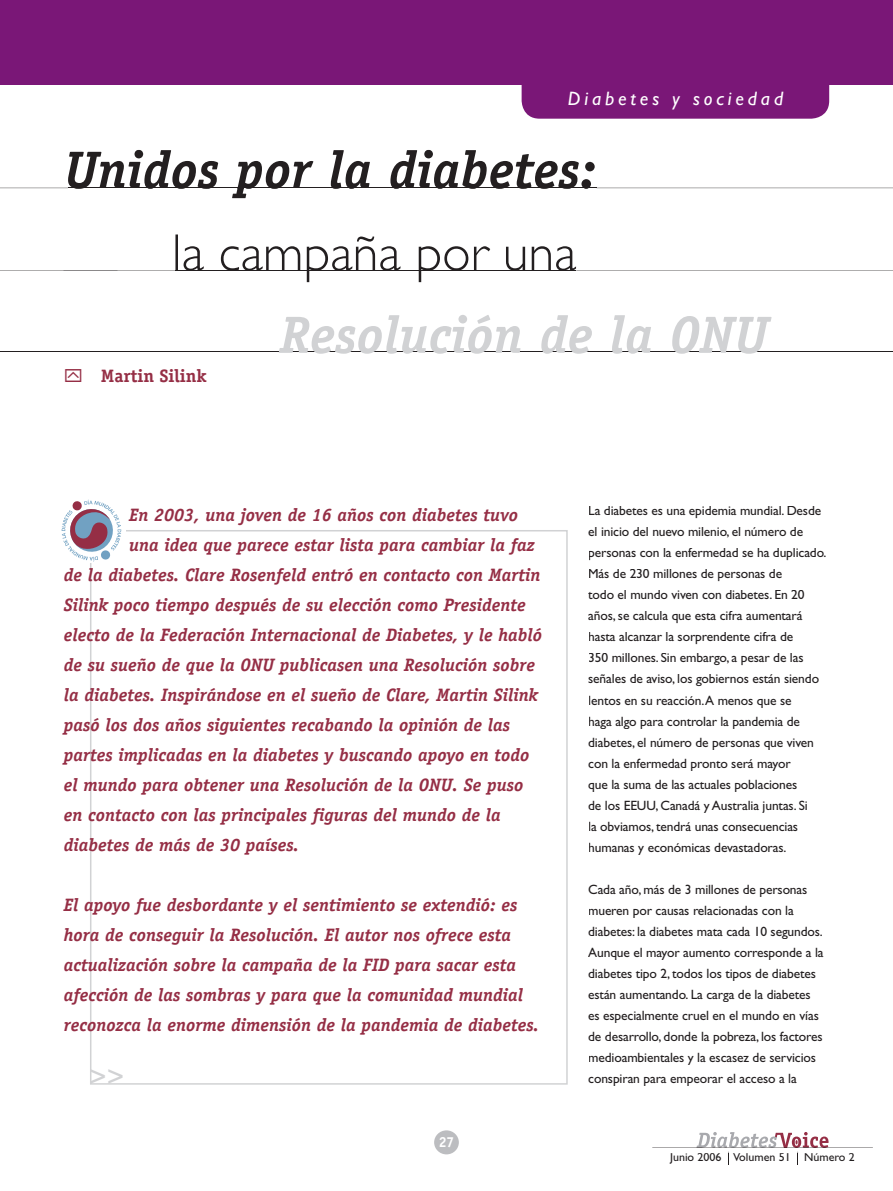
<style>
.page{position:relative;width:893px;height:1191px;background:#fff}
.page>*{position:absolute;margin:0;border:0;box-sizing:border-box;transform-origin:0 0}
.t1{font:italic 700 52.5px "Officina Serif";color:#231f20}
.t2{font:italic 700 52.5px "Officina Serif";color:#d1d2d4}
.t3{font:300 52.5px "Gill Sans";color:#231f20}
.t4{font:30px "Gill Sans";color:#d1d2d4}
.t5{font:italic 19.5px "Gill Sans Std";letter-spacing:.2em;color:#fff}
.t6{font:italic 700 18px/30px "Officina Serif";color:#952e45}
.t7{font:700 18px "Officina Serif";color:#952e45}
.t8{font:700 15px "Officina Sans";color:#fff}
.t9{font:13.5px/21px "Gill Sans Std";letter-spacing:-.01em;color:#231f20}
.t10{font:12px "Gill Sans Std";color:#231f20}
</style>
<div class="page">
<hr style="left:0;top:351px;width:893px;height:1px;background:#231f20">
<div style="left:434px;top:1130px;width:25px;height:24px;background:#bcbdc0;border-radius:50%"></div>
<div style="left:0;top:0;width:893px;height:85px;background:#7a1777"></div>
<div style="left:522px;top:30px;width:307px;height:89px;background:#7a1777;border-radius:18px"></div>
<div style="left:90px;top:530px;width:478px;height:554px;border:2px solid #d1d2d4"></div>
<hr style="left:596px;top:188px;width:297px;height:1px;background:#231f20">
<hr style="left:0;top:188px;width:68px;height:1px;background:#231f20">
<hr style="left:576px;top:270px;width:317px;height:1px;background:#231f20">
<hr style="left:0;top:270px;width:175px;height:1px;background:#231f20">
<hr style="left:68px;top:188px;width:528px;height:1px;background:#231f20">
<hr style="left:175px;top:270px;width:401px;height:1px;background:#231f20">
<div style="left:55px;top:498px;width:70px;height:65px;background:#fff"></div>
<svg style="left:62px;top:500px;width:59px;height:61px"></svg>
<svg style="left:652px;top:1132px;width:221px;height:33px"></svg>
<h3 class="t5" style="left:568px;top:87px;width:217px">Diabetes y sociedad</h3>
<h1 class="t1" style="left:64px;top:139px;width:534px">Unidos por la diabetes:</h1>
<h1 class="t3" style="left:172px;top:222px;width:406px">la campaña por una</h1>
<h1 class="t2" style="left:280px;top:304px;width:490px">Resolución de la ONU</h1>
<h3 class="t7" style="left:101px;top:365px;width:107px">Martin Silink</h3>
<h3 class="t6" style="left:129px;top:499px;width:391px">En 2003, una joven de 16 años con diabetes tuvo</h3>
<h3 class="t6" style="left:129px;top:529px;width:407px">una idea que parece estar lista para cambiar la faz</h3>
<h3 class="t6" style="left:64px;top:559px;width:478px">de la diabetes. Clare Rosenfeld entró en contacto con Martin</h3>
<h3 class="t6" style="left:64px;top:589px;width:463px">Silink poco tiempo después de su elección como Presidente</h3>
<h3 class="t6" style="left:64px;top:619px;width:480px">electo de la Federación Internacional de Diabetes, y le habló</h3>
<h3 class="t6" style="left:64px;top:649px;width:473px">de su sueño de que la ONU publicasen una Resolución sobre</h3>
<h3 class="t6" style="left:64px;top:679px;width:476px">la diabetes. Inspirándose en el sueño de Clare, Martin Silink</h3>
<h3 class="t6" style="left:64px;top:709px;width:448px">pasó los dos años siguientes recabando la opinión de las</h3>
<h3 class="t6" style="left:64px;top:739px;width:467px">partes implicadas en la diabetes y buscando apoyo en todo</h3>
<h3 class="t6" style="left:64px;top:769px;width:461px">el mundo para obtener una Resolución de la ONU. Se puso</h3>
<h3 class="t6" style="left:64px;top:799px;width:439px">en contacto con las principales figuras del mundo de la</h3>
<h3 class="t6" style="left:64px;top:829px;width:237px">diabetes de más de 30 países.</h3>
<p class="t6" style="left:64px;top:889px;width:477px">El apoyo fue desbordante y el sentimiento se extendió: es hora de conseguir la Resolución. El autor nos ofrece esta actualización sobre la campaña de la FID para sacar esta afección de las sombras y para que la comunidad mundial reconozca la enorme dimensión de la pandemia de diabetes.</p>
<h2 class="t4" style="left:89px;top:1060px;width:37px">&gt;&gt;</h2>
<p class="t8" style="left:439px;top:1132px;width:17px">27</p>
<p class="t9" style="left:588px;top:500px;width:240px">La diabetes es una epidemia mundial. Desde el inicio del nuevo milenio, el número de personas con la enfermedad se ha duplicado.<br>Más de 230 millones de personas de<br>todo el mundo viven con diabetes. En 20 años, se calcula que esta cifra aumentará hasta alcanzar la sorprendente cifra de<br>350 millones. Sin embargo, a pesar de las señales de aviso, los gobiernos están siendo lentos en su reacción.A menos que se<br>haga algo para controlar la pandemia de diabetes, el número de personas que viven con la enfermedad pronto será mayor<br>que la suma de las actuales poblaciones<br>de los EEUU, Canadá y Australia juntas. Si<br>la obviamos, tendrá unas consecuencias humanas y económicas devastadoras.</p>
<p class="t9" style="left:588px;top:878px;width:237px">Cada año, más de 3 millones de personas mueren por causas relacionadas con la diabetes: la diabetes mata cada 10 segundos.<br>Aunque el mayor aumento corresponde a la diabetes tipo 2, todos los tipos de diabetes están aumentando. La carga de la diabetes es especialmente cruel en el mundo en vías de desarrollo, donde la pobreza, los factores medioambientales y la escasez de servicios conspiran para empeorar el acceso a la</p>
<p class="t10" style="left:670px;top:1150px;width:186px">Junio 2006 Volumen 51 Número 2</p>
</div>
